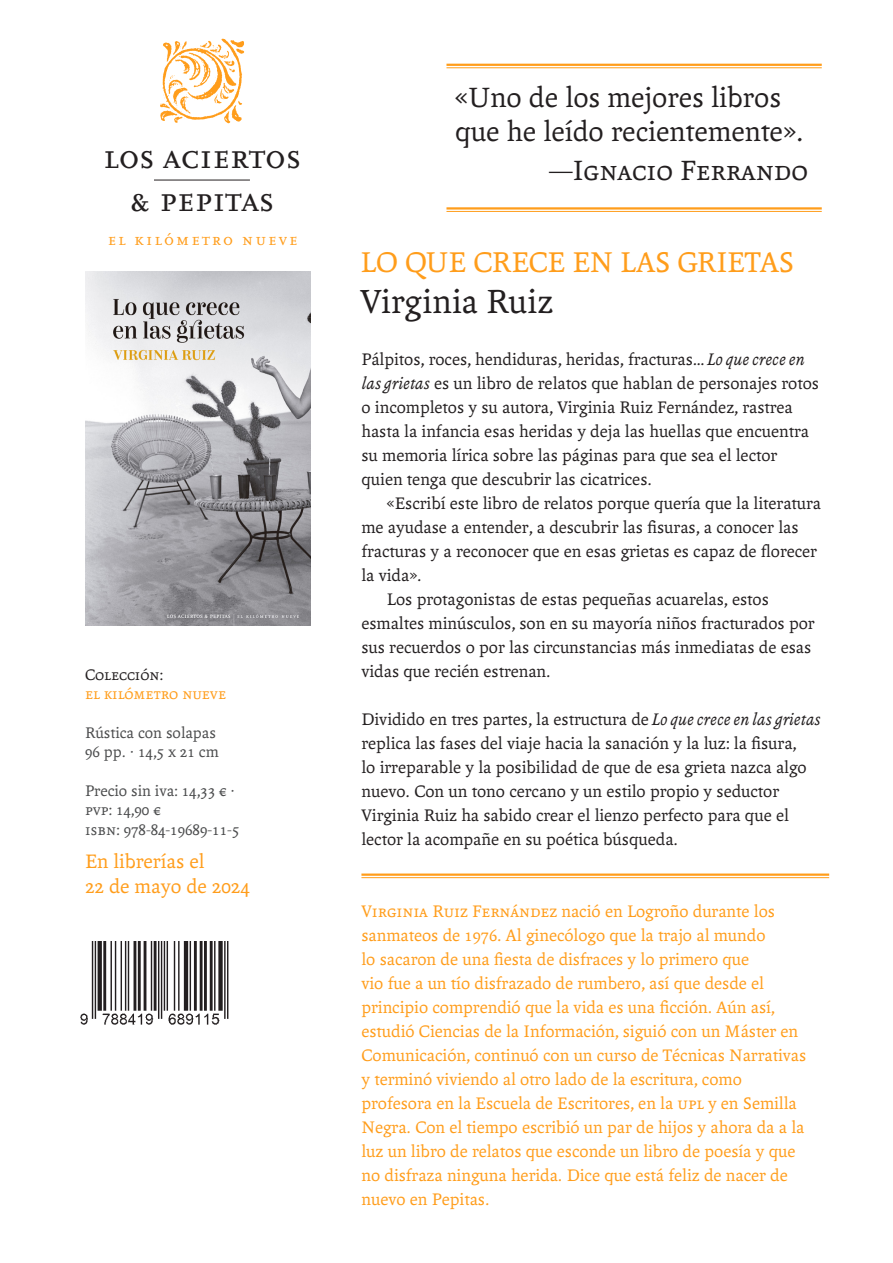
<style>
.page{position:relative;width:893px;height:1263px;background:#fff}
.page>*{position:absolute;margin:0;border:0;box-sizing:border-box;transform-origin:0 0}
.t1{font:36.15px "FF Scala Caps";color:#231f20}
.t2{font:36px "Andralis ND Os F";letter-spacing:.01em;color:#231f20}
.t3{font:30.75px "Andralis ND Os F";letter-spacing:-.01em;color:#ff9d1b}
.t4{font:30px/34.5px "Andralis ND Os F";color:#231f20}
.t5{font:30px "Andralis NDSC";color:#231f20}
.t6{font:21px "Andralis ND Os F";color:#ff9d1b}
.t7{font:18px/24px "Andralis ND Os F";color:#231f20}
.t8{font:18px/24px "Andralis ND Os F";color:#ff9d1b}
.t9{font:17.4px "FF Scala Caps";letter-spacing:.12em;color:#ff9d1b}
.t10{font:16.5px "Andralis ND Os F";color:#4b4c4d}
.t11{font:16.5px "Andralis NDSC";color:#ff9d1b}
.t12{font:16.5px "Andralis NDSC";color:#231f20}
.s1{font-family:"Andralis NDSC"}
.s2{font-style:italic}
</style>
<div class="page">
<img style="left:85px;top:272px;width:225px;height:353px">
<img style="left:80px;top:941px;width:149px;height:84px">
<hr style="left:446px;top:64px;width:376px;height:2px;background:#ff9d1b">
<hr style="left:446px;top:67px;width:376px;height:1px;background:#ff9d1b">
<hr style="left:446px;top:207px;width:376px;height:3px;background:#ff9d1b">
<hr style="left:446px;top:211px;width:376px;height:1px;background:#ff9d1b">
<img style="left:160px;top:38px;width:85px;height:86px">
<hr style="left:154px;top:180px;width:96px;height:1px;background:#231f20">
<hr style="left:361px;top:873px;width:468px;height:3px;background:#ff9d1b">
<hr style="left:361px;top:877px;width:468px;height:1px;background:#ff9d1b">
<p class="t1" style="left:103px;top:136px;width:199px">los aciertos</p>
<p class="t1" style="left:130px;top:180px;width:145px">&amp; pepitas</p>
<p class="t9" style="left:108px;top:230px;width:192px">el kilómetro nueve</p>
<p class="t12" style="left:85px;top:665px;width:79px">Colección:</p>
<p class="t11" style="left:85px;top:685px;width:143px">el kilómetro nueve</p>
<p class="t10" style="left:85px;top:724px;width:132px">Rústica con solapas</p>
<p class="t10" style="left:85px;top:743px;width:135px">96 pp. · 14,5 x 21 cm</p>
<p class="t10" style="left:85px;top:782px;width:151px">Precio sin iva: 14,33 € ·</p>
<p class="t10" style="left:85px;top:801px;width:77px"><span class="s1">pvp:</span> 14,90 €</p>
<p class="t10" style="left:85px;top:820px;width:156px"><span class="s1">isbn:</span> 978-84-19689-11-5</p>
<p class="t6" style="left:85px;top:850px;width:121px">En librerías el</p>
<p class="t6" style="left:85px;top:875px;width:166px">22 de mayo de 2024</p>
<p class="t4" style="left:455px;top:80px;width:350px">«Uno de los mejores libros que he leído recientemente».</p>
<p class="t5" style="left:549px;top:154px;width:260px">—Ignacio Ferrando</p>
<p class="t3" style="left:360px;top:246px;width:435px">LO QUE CRECE EN LAS GRIETAS</p>
<p class="t2" style="left:360px;top:282px;width:194px">Virginia Ruiz</p>
<p class="t7" style="left:361px;top:348px;width:459px">Pálpitos, roces, hendiduras, heridas, fracturas… <span class="s2">Lo que crece en las grietas</span> es un libro de relatos que hablan de personajes rotos o incompletos y su autora, Virginia Ruiz Fernández, rastrea hasta la infancia esas heridas y deja las huellas que encuentra su memoria lírica sobre las páginas para que sea el lector quien tenga que descubrir las cicatrices.</p>
<p class="t7" style="left:361px;top:492px;width:461px;text-indent:26px">«Escribí este libro de relatos porque quería que la literatura me ayudase a entender, a descubrir las fisuras, a conocer las fracturas y a reconocer que en esas grietas es capaz de florecer la vida».</p>
<p class="t7" style="left:361px;top:588px;width:455px;text-indent:26px">Los protagonistas de estas pequeñas acuarelas, estos esmaltes minúsculos, son en su mayoría niños fracturados por sus recuerdos o por las circunstancias más inmediatas de esas vidas que recién estrenan.</p>
<p class="t7" style="left:361px;top:708px;width:461px">Dividido en tres partes, la estructura de <span class="s2">Lo que crece en las grietas </span>replica las fases del viaje hacia la sanación y la luz: la fisura,<br>lo irreparable y la posibilidad de que de esa grieta nazca algo nuevo. Con un tono cercano y un estilo propio y seductor Virginia Ruiz ha sabido crear el lienzo perfecto para que el lector la acompañe en su poética búsqueda.</p>
<p class="t8" style="left:361px;top:900px;width:446px"><span class="s1">Virginia Ruiz Fernández</span> nació en Logroño durante los sanmateos de 1976. Al ginecólogo que la trajo al mundo<br>lo sacaron de una fiesta de disfraces y lo primero que<br>vio fue a un tío disfrazado de rumbero, así que desde el principio comprendió que la vida es una ficción. Aún así, estudió Ciencias de la Información, siguió con un Máster en Comunicación, continuó con un curso de Técnicas Narrativas y terminó viviendo al otro lado de la escritura, como profesora en la Escuela de Escritores, en la <span class="s1">upl</span> y en Semilla Negra. Con el tiempo escribió un par de hijos y ahora da a la luz un libro de relatos que esconde un libro de poesía y que no disfraza ninguna herida. Dice que está feliz de nacer de nuevo en Pepitas.</p>
</div>
